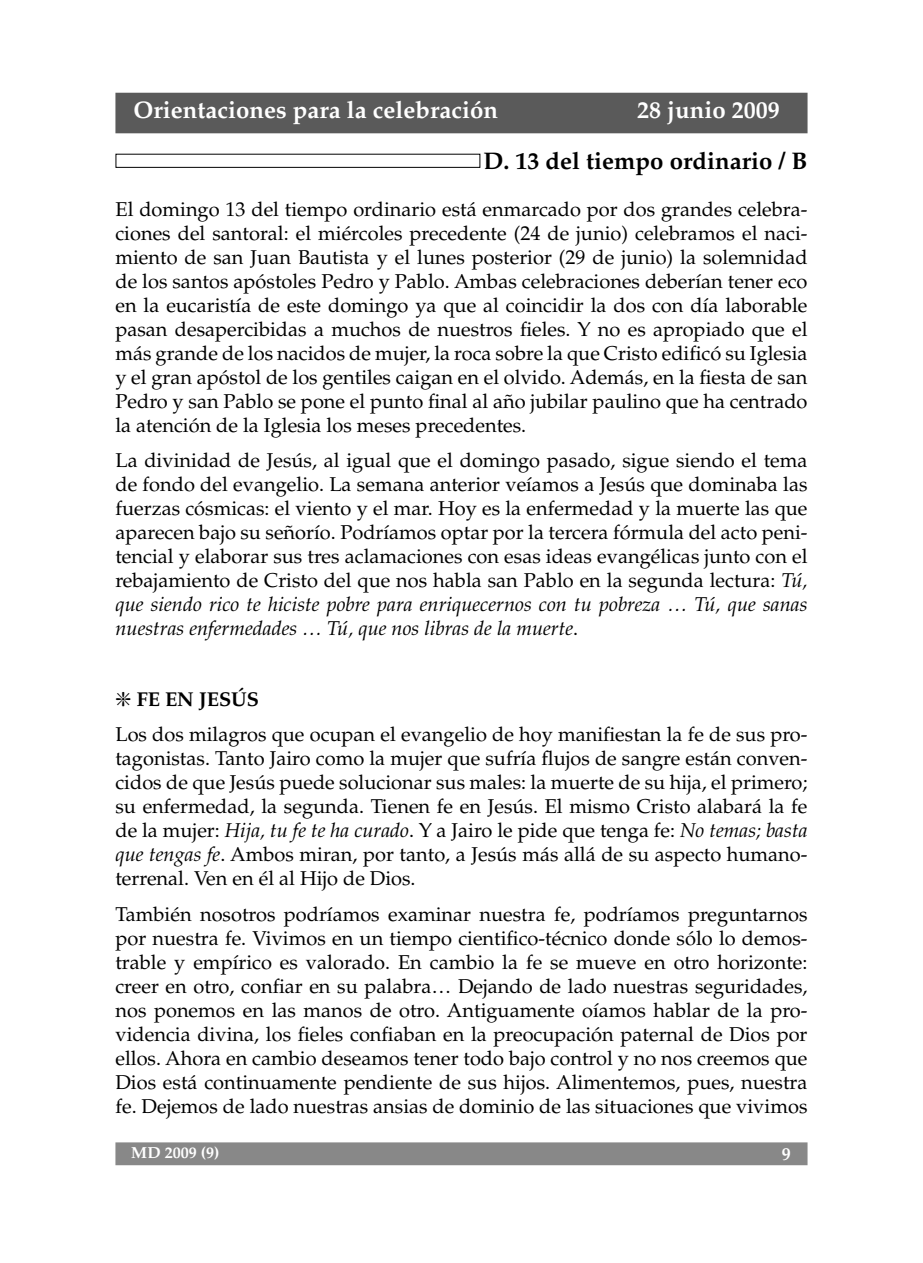
<style>
.page{position:relative;width:923px;height:1263px;background:#fff}
.page>*{position:absolute;margin:0;border:0;box-sizing:border-box;transform-origin:0 0}
.t1{font:700 24px "Palatino LT Std";color:#fff}
.t2{font:700 24px "Palatino LT Std";color:#000}
.t3{font:20px/24px "Palatino LT Std";color:#000;text-align:justify}
.t4{font:700 18px "Palatino LT Std";color:#fff}
.t5{font:700 16px "Palatino LT Std";color:#fff}
.s1{font-style:italic}
.s2{font-weight:700}
</style>
<div class="page">
<div style="left:116px;top:1143px;width:690px;height:21px;background:#888"></div>
<div style="left:115px;top:1142px;width:692px;height:23px;border:2px solid #888"></div>
<div style="left:116px;top:94px;width:690px;height:38px;background:#5a5a5a"></div>
<div style="left:115px;top:93px;width:692px;height:40px;border:2px solid #5a5a5a"></div>
<div style="left:115px;top:154px;width:365px;height:14px;border:1px solid #000"></div>
<p class="t1" style="left:133px;top:100px;width:366px">Orientaciones para la celebración</p>
<p class="t1" style="left:637px;top:100px;width:144px">28 junio 2009</p>
<p class="t2" style="left:483px;top:152px;width:325px">D. 13 del tiempo ordinario / B</p>
<p class="t3" style="left:115px;top:199px;width:693px">El domingo 13 del tiempo ordinario está enmarcado por dos grandes celebra&shy;ciones del santoral: el miércoles precedente (24 de junio) celebramos el naci&shy;miento de san Juan Bautista y el lunes posterior (29 de junio) la solemnidad de los santos apóstoles Pedro y Pablo. Ambas celebraciones deberían tener eco en la eucaristía de este domingo ya que al coincidir la dos con día laborable pasan desapercibidas a muchos de nuestros fieles. Y no es apropiado que el más grande de los nacidos de mujer, la roca sobre la que Cristo edificó su Iglesia y el gran apóstol de los gentiles caigan en el olvido. Además, en la fiesta de san Pedro y san Pablo se pone el punto final al año jubilar paulino que ha centrado la atención de la Iglesia los meses precedentes.</p>
<p class="t3" style="left:115px;top:451px;width:693px">La divinidad de Jesús, al igual que el domingo pasado, sigue siendo el tema de fondo del evangelio. La semana anterior veíamos a Jesús que dominaba las fuerzas cósmicas: el viento y el mar. Hoy es la enfermedad y la muerte las que aparecen bajo su señorío. Podríamos optar por la tercera fórmula del acto peni&shy;tencial y elaborar sus tres aclamaciones con esas ideas evangélicas junto con el rebajamiento de Cristo del que nos habla san Pablo en la segunda lectura: <span class="s1">Tú, que siendo rico te hiciste pobre para enriquecernos con tu pobreza … Tú, que sanas nuestras enfermedades … Tú, que nos libras de la muerte</span>.</p>
<p class="t3" style="left:115px;top:684px;width:693px;line-height:35.4px">❇ <span class="s2">FE EN JESÚS<br></span>Los dos milagros que ocupan el evangelio de hoy manifiestan la fe de sus pro-</p>
<p class="t3" style="left:115px;top:749px;width:693px">tagonistas. Tanto Jairo como la mujer que sufría flujos de sangre están conven&shy;cidos de que Jesús puede solucionar sus males: la muerte de su hija, el primero; su enfermedad, la segunda. Tienen fe en Jesús. El mismo Cristo alabará la fe de la mujer: <span class="s1">Hija, tu fe te ha curado</span>. Y a Jairo le pide que tenga fe: <span class="s1">No temas; basta que tengas fe</span>. Ambos miran, por tanto, a Jesús más allá de su aspecto humano&shy;terrenal. Ven en él al Hijo de Dios.</p>
<p class="t3" style="left:115px;top:904px;width:693px">También nosotros podríamos examinar nuestra fe, podríamos preguntarnos por nuestra fe. Vivimos en un tiempo cientifico-técnico donde sólo lo demos&shy;trable y empírico es valorado. En cambio la fe se mueve en otro horizonte: creer en otro, confiar en su palabra… Dejando de lado nuestras seguridades, nos ponemos en las manos de otro. Antiguamente oíamos hablar de la pro&shy;videncia divina, los fieles confiaban en la preocupación paternal de Dios por ellos. Ahora en cambio deseamos tener todo bajo control y no nos creemos que Dios está continuamente pendiente de sus hijos. Alimentemos, pues, nuestra fe. Dejemos de lado nuestras ansias de dominio de las situaciones que vivimos</p>
<p class="t5" style="left:131px;top:1146px;width:89px">MD 2009 (9)</p>
<p class="t4" style="left:781px;top:1147px;width:10px">9</p>
</div>
